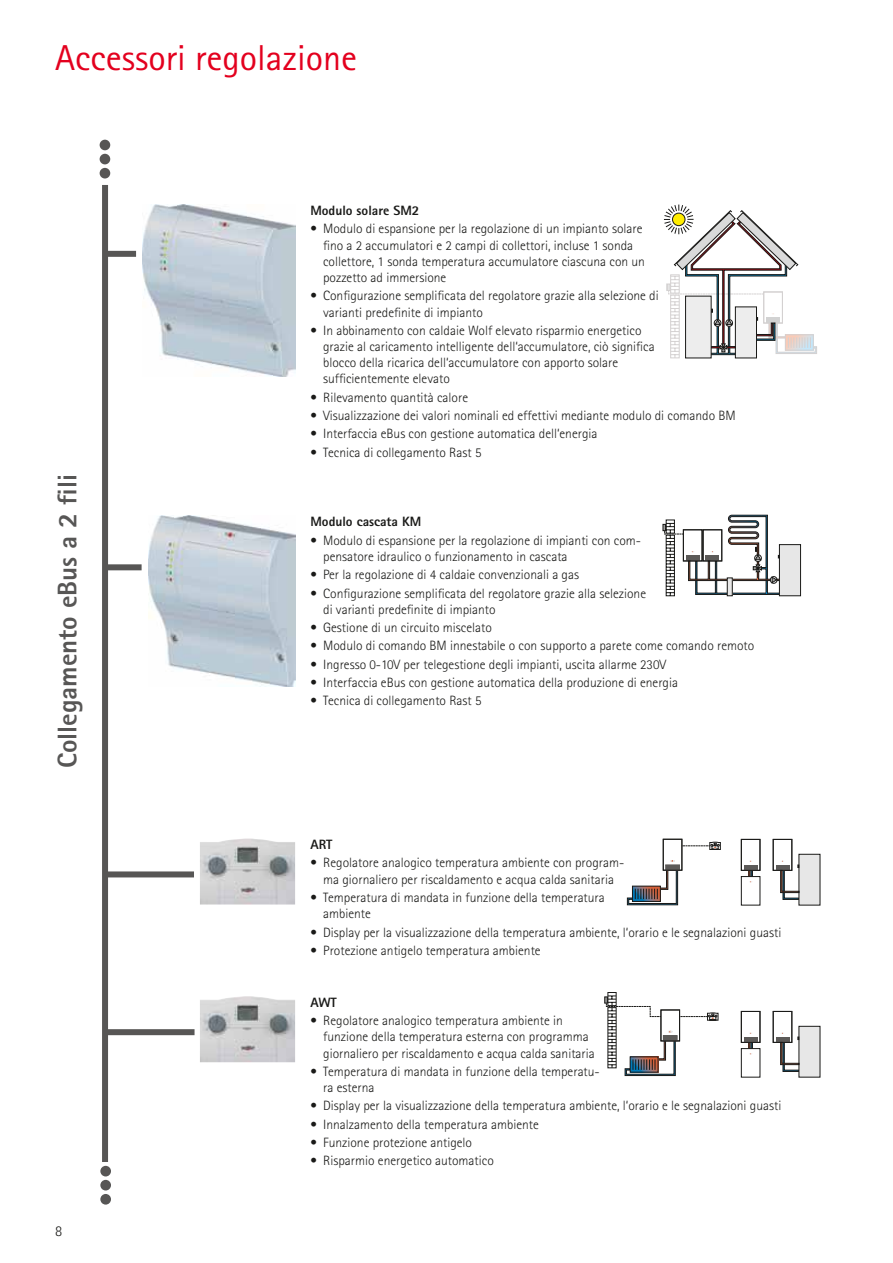
<style>
.page{position:relative;width:893px;height:1263px;background:#fff}
.page>*{position:absolute;margin:0;border:0;box-sizing:border-box;transform-origin:0 0}
.t1{font:36px "Rotis Sans Serif";color:#e3001e}
.t2{font:800 27px "Rotis Sans Serif";color:#575655}
.t3{font:300 15px "Rotis Sans Serif";color:#1a1a18}
.t4{font:300 13.5px/16.2px "Rotis Sans Serif";color:#1a1a18}
.t5{font:800 13.5px "Rotis Sans Serif";color:#1a1a18}
</style>
<div class="page">
<div style="left:100px;top:140px;width:10px;height:10px;background:#575655;border-radius:50%"></div>
<div style="left:100px;top:154px;width:10px;height:10px;background:#575655;border-radius:50%"></div>
<div style="left:100px;top:168px;width:10px;height:10px;background:#575655;border-radius:50%"></div>
<div style="left:102px;top:185px;width:6px;height:977px;background:#575655"></div>
<div style="left:104px;top:1029px;width:91px;height:6px;background:#575655"></div>
<img style="left:200px;top:996px;width:95px;height:66px">
<svg style="left:604px;top:992px;width:114px;height:84px"></svg>
<div style="left:799px;top:1026px;width:21px;height:51px;background:#e7e7e7"></div>
<div style="left:776px;top:1037px;width:13px;height:5px;background:#5c5a58"></div>
<div style="left:773px;top:1011px;width:19px;height:31px;border:1px solid #1a1a18"></div>
<div style="left:744px;top:1037px;width:14px;height:5px;background:#5c5a58"></div>
<div style="left:741px;top:1011px;width:19px;height:31px;border:1px solid #1a1a18"></div>
<div style="left:741px;top:1048px;width:19px;height:29px;background:#fff;border:1px solid #1a1a18"></div>
<svg style="left:780px;top:1033px;width:19px;height:39px"></svg>
<svg style="left:748px;top:1042px;width:5px;height:13px"></svg>
<div style="left:105px;top:871px;width:89px;height:6px;background:#575655"></div>
<img style="left:200px;top:838px;width:95px;height:66px">
<svg style="left:627px;top:870px;width:51px;height:35px"></svg>
<div style="left:666px;top:865px;width:13px;height:5px;background:#5c5a58"></div>
<div style="left:663px;top:839px;width:19px;height:31px;border:1px solid #1a1a18"></div>
<svg style="left:680px;top:842px;width:41px;height:8px"></svg>
<div style="left:799px;top:854px;width:21px;height:51px;background:#e7e7e7"></div>
<div style="left:776px;top:865px;width:13px;height:5px;background:#5c5a58"></div>
<div style="left:773px;top:839px;width:19px;height:31px;border:1px solid #1a1a18"></div>
<div style="left:744px;top:865px;width:14px;height:5px;background:#5c5a58"></div>
<div style="left:741px;top:839px;width:19px;height:31px;border:1px solid #1a1a18"></div>
<div style="left:741px;top:876px;width:19px;height:29px;background:#fff;border:1px solid #1a1a18"></div>
<svg style="left:780px;top:861px;width:19px;height:39px"></svg>
<svg style="left:748px;top:870px;width:5px;height:13px"></svg>
<div style="left:100px;top:1166px;width:11px;height:10px;background:#575655;border-radius:50%"></div>
<div style="left:100px;top:1180px;width:11px;height:10px;background:#575655;border-radius:50%"></div>
<div style="left:100px;top:1194px;width:11px;height:10px;background:#575655;border-radius:50%"></div>
<div style="left:105px;top:564px;width:37px;height:6px;background:#575655"></div>
<img style="left:148px;top:516px;width:148px;height:170px">
<div style="left:779px;top:545px;width:21px;height:51px;background:#e7e7e7"></div>
<div style="left:779px;top:544px;width:22px;height:52px;border:1px solid #1a1a18"></div>
<svg style="left:663px;top:515px;width:117px;height:81px"></svg>
<svg style="left:664px;top:205px;width:153px;height:153px"></svg>
<img style="left:143px;top:205px;width:152px;height:171px">
<div style="left:105px;top:251px;width:31px;height:6px;background:#575655"></div>
<h1 class="t1" style="left:55px;top:37px;width:303px">Accessori regolazione</h1>
<h2 class="t2" style="left:50px;top:768px;width:295px;rotate:-90deg">Collegamento eBus a 2 fili</h2>
<p class="t3" style="left:55px;top:1222px;width:9px">8</p>
<p class="t5" style="left:310px;top:202px;width:110px">Modulo solare SM2</p>
<p class="t4" style="left:323px;top:221px;width:323px;text-indent:-13px">• Modulo di espansione per la regolazione di un impianto solare fino a 2 accumulatori e 2 campi di collettori, incluse 1 sonda collettore, 1 sonda temperatura accumulatore ciascuna con un pozzetto ad immersione</p>
<p class="t4" style="left:323px;top:288px;width:337px;text-indent:-13px">• Configurazione semplificata del regolatore grazie alla selezione di varianti predefinite di impianto</p>
<p class="t4" style="left:323px;top:322px;width:333px;text-indent:-13px">• In abbinamento con caldaie Wolf elevato risparmio energetico grazie al caricamento intelligente dell‘accumulatore, ciò significa blocco della ricarica dell‘accumulatore con apporto solare sufficientemente elevato</p>
<p class="t4" style="left:310px;top:389px;width:159px">• Rilevamento quantità calore</p>
<p class="t4" style="left:310px;top:407px;width:427px">• Visualizzazione dei valori nominali ed effettivi mediante modulo di comando BM</p>
<p class="t4" style="left:310px;top:426px;width:289px">• Interfaccia eBus con gestione automatica dell‘energia</p>
<p class="t4" style="left:310px;top:444px;width:173px">• Tecnica di collegamento Rast 5</p>
<p class="t5" style="left:310px;top:513px;width:112px">Modulo cascata KM</p>
<p class="t4" style="left:323px;top:532px;width:319px;text-indent:-13px">• Modulo di espansione per la regolazione di impianti con com&shy;pensatore idraulico o funzionamento in cascata</p>
<p class="t4" style="left:310px;top:567px;width:270px">• Per la regolazione di 4 caldaie convenzionali a gas</p>
<p class="t4" style="left:323px;top:585px;width:324px;text-indent:-13px">• Configurazione semplificata del regolatore grazie alla selezione di varianti predefinite di impianto</p>
<p class="t4" style="left:310px;top:619px;width:183px">• Gestione di un circuito miscelato</p>
<p class="t4" style="left:310px;top:638px;width:445px">• Modulo di comando BM innestabile o con supporto a parete come comando remoto</p>
<p class="t4" style="left:310px;top:656px;width:357px">• Ingresso 0-10V per telegestione degli impianti, uscita allarme 230V</p>
<p class="t4" style="left:310px;top:674px;width:369px">• Interfaccia eBus con gestione automatica della produzione di energia</p>
<p class="t4" style="left:310px;top:693px;width:173px">• Tecnica di collegamento Rast 5</p>
<p class="t5" style="left:310px;top:836px;width:24px">ART</p>
<p class="t4" style="left:310px;top:855px;width:315px;text-align:center">• Regolatore analogico temperatura ambiente con program&shy;ma giornaliero per riscaldamento e acqua calda sanitaria</p>
<p class="t4" style="left:323px;top:889px;width:283px;text-indent:-13px">• Temperatura di mandata in funzione della temperatura ambiente</p>
<p class="t4" style="left:310px;top:924px;width:472px">• Display per la visualizzazione della temperatura ambiente, l‘orario e le segnalazioni guasti</p>
<p class="t4" style="left:310px;top:942px;width:232px">• Protezione antigelo temperatura ambiente</p>
<p class="t5" style="left:310px;top:994px;width:28px">AWT</p>
<p class="t4" style="left:323px;top:1012px;width:273px;text-indent:-13px">• Regolatore analogico temperatura ambiente in funzione della temperatura esterna con programma giornaliero per riscaldamento e acqua calda sanitaria</p>
<p class="t4" style="left:323px;top:1063px;width:278px;text-indent:-13px">• Temperatura di mandata in funzione della temperatu&shy;ra esterna</p>
<p class="t4" style="left:310px;top:1098px;width:472px">• Display per la visualizzazione della temperatura ambiente, l‘orario e le segnalazioni guasti</p>
<p class="t4" style="left:310px;top:1116px;width:230px">• Innalzamento della temperatura ambiente</p>
<p class="t4" style="left:310px;top:1134px;width:163px">• Funzione protezione antigelo</p>
<p class="t4" style="left:310px;top:1153px;width:185px">• Risparmio energetico automatico</p>
</div>
